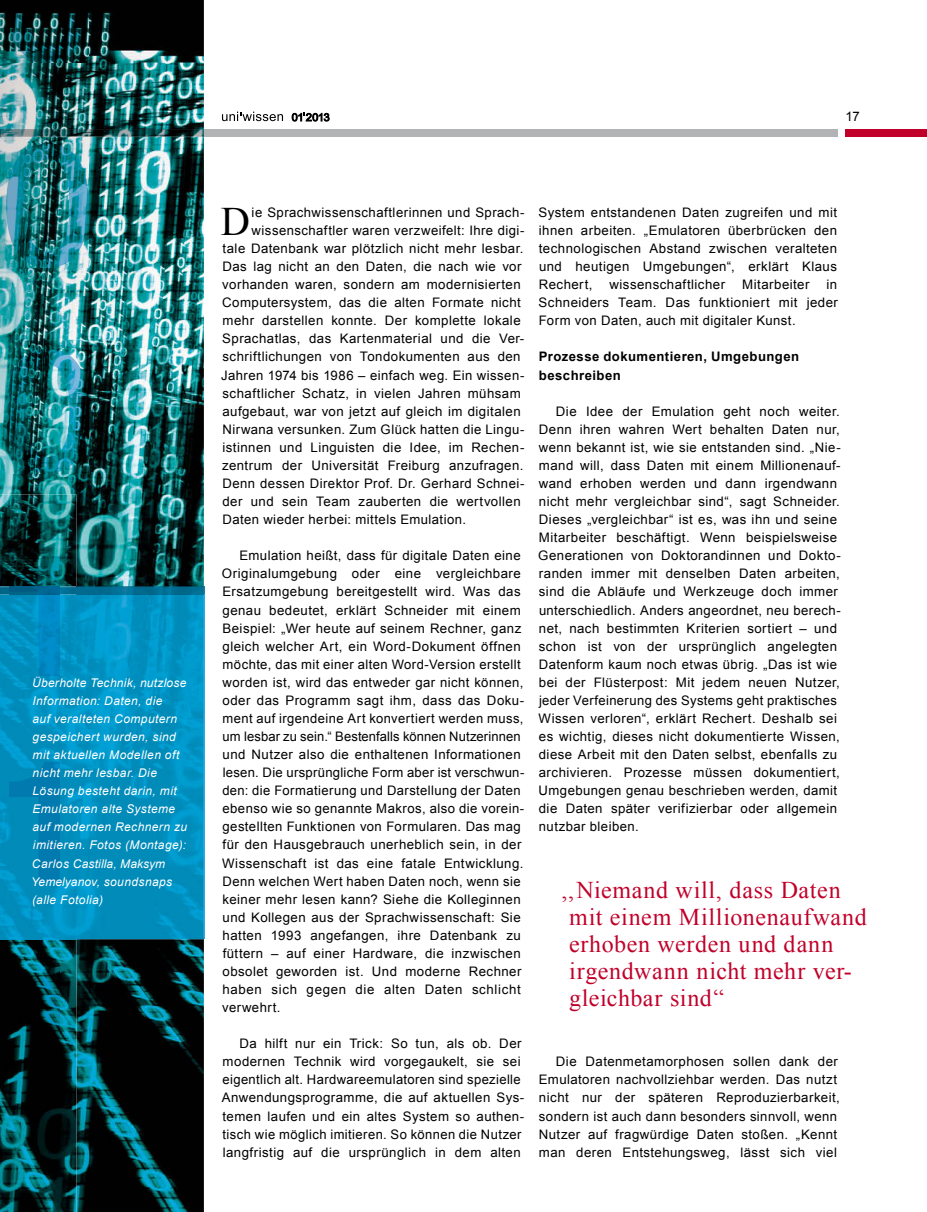
<style>
.page{position:relative;width:927px;height:1212px;background:#fff}
.page>*{position:absolute;margin:0;border:0;box-sizing:border-box;transform-origin:0 0}
.t1{font:40.35px "Times New Roman";color:#000}
.t2{font:24px/27px "Times New Roman";letter-spacing:.03em;color:#c1002a}
.t3{font:13.2px/18px "Arial";letter-spacing:.035em;color:#000}
.t4{font:700 13.2px/18px "Arial";letter-spacing:.035em;color:#000}
.t5{font:italic 12px/18px "Arial";letter-spacing:.035em;color:#fff}
</style>
<div class="page">
<img style="left:0;top:0;width:204px;height:1212px">
<img style="left:77px;top:586px;width:127px;height:8px">
<hr style="left:204px;top:594px;width:1px;height:345px;background:#31a8dc">
<img style="left:77px;top:594px;width:127px;height:345px">
<div style="left:845px;top:129px;width:82px;height:8px;background:#c1002a"></div>
<div style="left:204px;top:129px;width:634px;height:8px;background:#b1b3b4"></div>
<img style="left:1px;top:129px;width:203px;height:8px">
<img style="left:0;top:494px;width:77px;height:718px">
<img style="left:0;top:938px;width:77px;height:1px">
<img style="left:0;top:588px;width:77px;height:6px">
<img style="left:0;top:586px;width:77px;height:2px">
<img style="left:6px;top:0;width:83px;height:63px">
<img style="left:6px;top:143px;width:83px;height:125px">
<img style="left:6px;top:349px;width:83px;height:124px">
<img style="left:9px;top:556px;width:51px;height:30px">
<img style="left:9px;top:588px;width:51px;height:88px">
<img style="left:9px;top:586px;width:51px;height:2px">
<img style="left:9px;top:762px;width:51px;height:119px">
<img style="left:9px;top:967px;width:51px;height:120px">
<svg style="left:222px;top:112px;width:61px;height:9px"></svg>
<svg style="left:292px;top:112px;width:37px;height:9px"></svg>
<p class="t3" style="left:845px;top:107px;width:16px">17</p>
<p class="t5" style="left:31px;top:674px;width:157px">Überholte Technik, nutzlose<br>Information: Daten, die<br>auf veralteten Computern gespeichert wurden, sind mit aktuellen Modellen oft nicht mehr lesbar. Die<br>Lösung besteht darin, mit<br>Emulatoren alte Systeme auf modernen Rechnern zu imitieren. Fotos (Montage):<br>Carlos Castilla, Maksym<br>Yemelyanov, soundsnaps (alle Fotolia)</p>
<h1 class="t1" style="left:221px;top:194px;width:31px">D</h1>
<p class="t3" style="left:252px;top:203px;width:274px">ie Sprachwissenschaftlerinnen und Sprach-</p>
<p class="t3" style="left:252px;top:221px;width:274px">wissenschaftler waren verzweifelt: Ihre digi-</p>
<p class="t3" style="left:223px;top:239px;width:302px">tale Datenbank war plötzlich nicht mehr lesbar.</p>
<p class="t3" style="left:222px;top:258px;width:301px">Das lag nicht an den Daten, die nach wie vor</p>
<p class="t3" style="left:222px;top:276px;width:300px">vorhanden waren, sondern am modernisierten</p>
<p class="t3" style="left:222px;top:294px;width:300px">Computersystem, das die alten Formate nicht</p>
<p class="t3" style="left:223px;top:312px;width:300px">mehr darstellen konnte. Der komplette lokale</p>
<p class="t3" style="left:222px;top:330px;width:304px">Sprachatlas, das Kartenmaterial und die Ver-</p>
<p class="t3" style="left:223px;top:348px;width:300px">schriftlichungen von Tondokumenten aus den</p>
<p class="t3" style="left:221px;top:366px;width:305px">Jahren 1974 bis 1986 – einfach weg. Ein wissen-</p>
<p class="t3" style="left:223px;top:384px;width:300px">schaftlicher Schatz, in vielen Jahren mühsam</p>
<p class="t3" style="left:222px;top:402px;width:300px">aufgebaut, war von jetzt auf gleich im digitalen</p>
<p class="t3" style="left:222px;top:420px;width:303px">Nirwana versunken. Zum Glück hatten die Lingu-</p>
<p class="t3" style="left:223px;top:438px;width:303px">istinnen und Linguisten die Idee, im Rechen-</p>
<p class="t3" style="left:222px;top:456px;width:303px">zentrum der Universität Freiburg anzufragen.</p>
<p class="t3" style="left:222px;top:474px;width:303px">Denn dessen Direktor Prof. Dr. Gerhard Schnei-</p>
<p class="t3" style="left:222px;top:492px;width:300px">der und sein Team zauberten die wertvollen</p>
<p class="t3" style="left:222px;top:511px;width:245px">Daten wieder herbei: mittels Emulation.</p>
<p class="t3" style="left:222px;top:547px;width:304px;text-indent:17px">Emulation heißt, dass für digitale Daten eine Originalumgebung oder eine vergleichbare Ersatzumgebung bereitgestellt wird. Was das genau bedeutet, erklärt Schneider mit einem Beispiel: „Wer heute auf seinem Rechner, ganz gleich welcher Art, ein Word-Dokument öffnen möchte, das mit einer alten Word-Version erstellt worden ist, wird das entweder gar nicht können, oder das Programm sagt ihm, dass das Doku&shy;ment auf irgendeine Art konvertiert werden muss, um lesbar zu sein.“ Bestenfalls können Nutzerinnen und Nutzer also die enthaltenen Informationen lesen. Die ursprüngliche Form aber ist verschwun&shy;den: die Formatierung und Darstellung der Daten ebenso wie so genannte Makros, also die vorein&shy;gestellten Funktionen von Formularen. Das mag für den Hausgebrauch unerheblich sein, in der Wissenschaft ist das eine fatale Entwicklung.<br>Denn welchen Wert haben Daten noch, wenn sie keiner mehr lesen kann? Siehe die Kolleginnen und Kollegen aus der Sprachwissenschaft: Sie hatten 1993 angefangen, ihre Datenbank zu füttern – auf einer Hardware, die inzwischen obsolet geworden ist. Und moderne Rechner haben sich gegen die alten Daten schlicht verwehrt.</p>
<p class="t3" style="left:222px;top:1035px;width:304px;text-indent:18px">Da hilft nur ein Trick: So tun, als ob. Der modernen Technik wird vorgegaukelt, sie sei eigentlich alt. Hardwareemulatoren sind spezielle Anwendungsprogramme, die auf aktuellen Sys&shy;temen laufen und ein altes System so authen&shy;tisch wie möglich imitieren. So können die Nutzer langfristig auf die ursprünglich in dem alten</p>
<p class="t3" style="left:539px;top:203px;width:300px;text-align:justify">System entstandenen Daten zugreifen und mit ihnen arbeiten. „Emulatoren überbrücken den technologischen Abstand zwischen veralteten und heutigen Umgebungen“, erklärt Klaus Rechert,</p>
<p class="t3" style="left:609px;top:276px;width:117px">wissenschaftlicher</p>
<p class="t3" style="left:742px;top:276px;width:69px">Mitarbeiter</p>
<p class="t3" style="left:539px;top:276px;width:301px;text-align:justify;text-indent:288px">in Schneiders Team. Das funktioniert mit jeder Form von Daten, auch mit digitaler Kunst.</p>
<p class="t4" style="left:539px;top:348px;width:262px">Prozesse dokumentieren, Umgebungen beschreiben</p>
<p class="t3" style="left:538px;top:402px;width:304px;text-indent:18px">Die Idee der Emulation geht noch weiter.<br>Denn ihren wahren Wert behalten Daten nur, wenn bekannt ist, wie sie entstanden sind. „Nie&shy;mand will, dass Daten mit einem Millionenauf&shy;wand erhoben werden und dann irgendwann nicht mehr vergleichbar sind“, sagt Schneider.<br>Dieses „vergleichbar“ ist es, was ihn und seine Mitarbeiter beschäftigt. Wenn beispielsweise Generationen von Doktorandinnen und Dokto&shy;randen immer mit denselben Daten arbeiten, sind die Abläufe und Werkzeuge doch immer unterschiedlich. Anders angeordnet, neu berech&shy;net, nach bestimmten Kriterien sortiert – und schon ist von der ursprünglich angelegten Datenform kaum noch etwas übrig. „Das ist wie bei der Flüsterpost: Mit jedem neuen Nutzer, jeder Verfeinerung des Systems geht prak tisches Wissen verloren“, erklärt Rechert. Deshalb sei es wichtig, dieses nicht dokumentierte Wissen, diese Arbeit mit den Daten selbst, ebenfalls zu archivieren. Prozesse müssen dokumentiert, Umgebungen genau beschrieben werden, damit die Daten später verifizierbar oder allgemein nutzbar bleiben.</p>
<h2 class="t2" style="left:569px;top:876px;width:299px;text-indent:-8px">‚‚Niemand will, dass Daten mit einem Millionenaufwand erhoben werden und dann irgendwann nicht mehr ver&shy;gleichbar sind“</h2>
<p class="t3" style="left:539px;top:1053px;width:303px;text-indent:17px">Die Datenmetamorphosen sollen dank der Emulatoren nachvollziehbar werden. Das nutzt nicht nur der späteren Reproduzierbarkeit, sondern ist auch dann besonders sinnvoll, wenn Nutzer auf fragwürdige Daten stoßen. „Kennt man deren Entstehungsweg, lässt sich viel</p>
</div>
